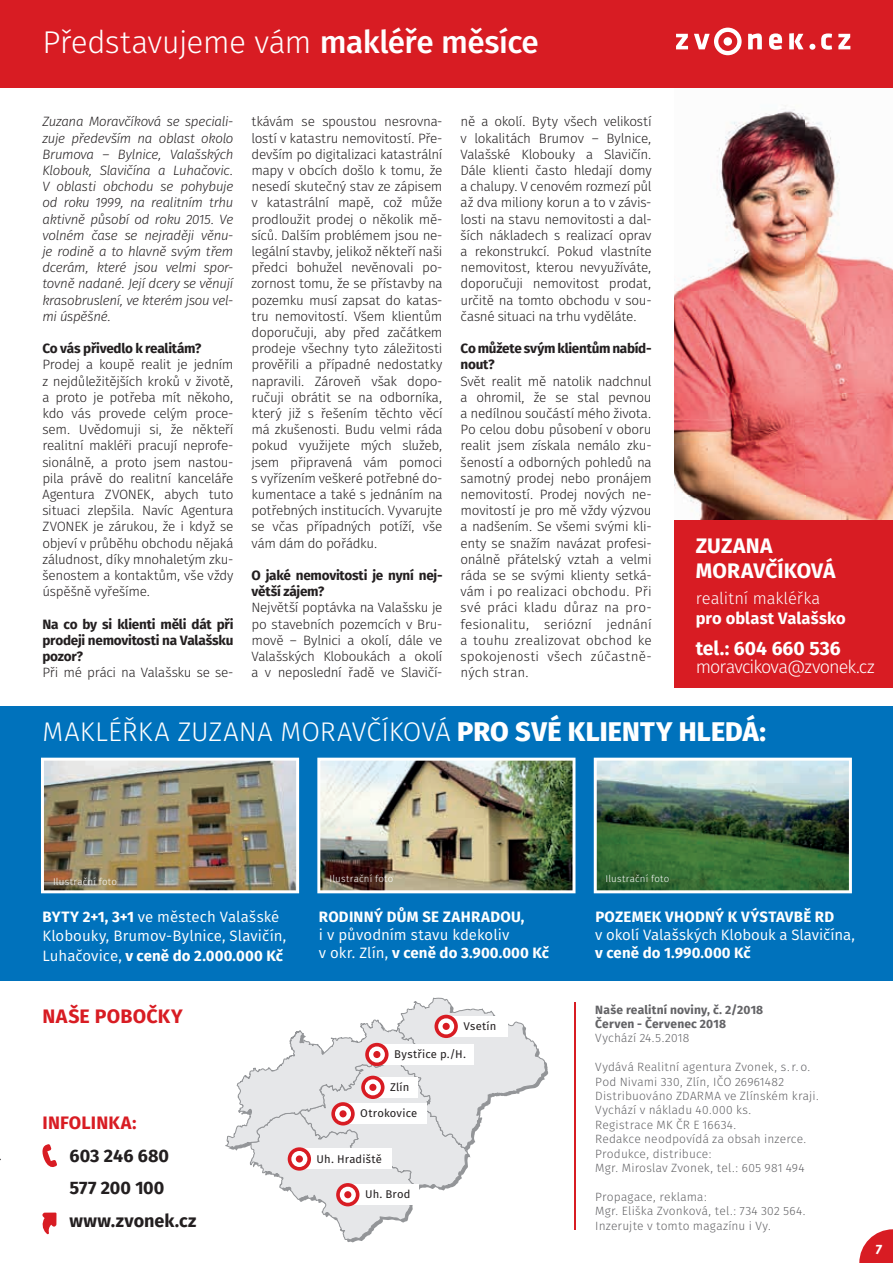
<style>
.page{position:relative;width:893px;height:1263px;background:#fff}
.page>*{position:absolute;margin:0;border:0;box-sizing:border-box;transform-origin:0 0}
.t1{font:31.5px "Fira Sans OT Light";letter-spacing:-.02em;color:#fff}
.t2{font:300 27px "Fira Sans";color:#fff}
.t3{font:700 21px/25.2px "Fira Sans";letter-spacing:.005em;color:#fff}
.t4{font:700 19.5px "Fira Sans OT";letter-spacing:.01em;color:#d81c23}
.t5{font:700 19.35px "Fira Sans";color:#fff}
.t6{font:700 18px/32.4px "Fira Sans OT";color:#231f20}
.t7{font:300 18px "Fira Sans";letter-spacing:-.045em;color:#fff}
.t8{font:700 18px "Fira Sans OT";letter-spacing:.01em;color:#d81c23}
.t9{font:700 16.5px "Fira Sans";letter-spacing:.005em;color:#fff}
.t10{font:300 16.5px "Fira Sans";color:#fff}
.t11{font:15px/19.4px "Fira Sans";color:#fff}
.t12{font:700 15px "Fira Sans";letter-spacing:.02em;color:#fff}
.t13{font:13.5px/16.2px "Fira Sans OT Light";letter-spacing:-.015em;color:#231f20;text-align:justify}
.t14{font:italic 13.5px/16.2px "Fira Sans OT Light";letter-spacing:-.025em;color:#231f20;text-align:justify}
.t15{font:700 13.5px/16.2px "Fira Sans OT";letter-spacing:-.02em;color:#231f20}
.t16{font:italic 700 13.5px "Fira Sans OT";color:#fff}
.t17{font:12px/14.4px "Fira Sans OT Light";letter-spacing:.015em;color:#636366}
.t18{font:700 12px/14.4px "Fira Sans OT";letter-spacing:.015em;color:#636366}
.t19{font:11.25px "Fira Sans OT";letter-spacing:.02em;color:#231f20}
.t20{font:300 9.75px "Fira Sans";letter-spacing:.02em;color:#fff}
.s1{font-family:"Fira Sans OT Medium"}
.s2{font-weight:800}
.s3{font-weight:700}
</style>
<div class="page">
<div style="left:0;top:0;width:893px;height:88px;background:#d81c23"></div>
<hr style="left:574px;top:1002px;width:1px;height:228px;background:#d81c23">
<svg style="left:42px;top:1144px;width:15px;height:23px"></svg>
<svg style="left:42px;top:1212px;width:14px;height:22px"></svg>
<svg style="left:225px;top:997px;width:323px;height:246px"></svg>
<div style="left:443px;top:1023px;width:7px;height:7px;background:#d81c23;border-radius:50%"></div>
<div style="left:789px;top:33px;width:5px;height:16px;background:#fff"></div>
<svg style="left:769px;top:33px;width:13px;height:17px"></svg>
<svg style="left:748px;top:33px;width:14px;height:16px"></svg>
<svg style="left:694px;top:28px;width:48px;height:27px"></svg>
<svg style="left:676px;top:34px;width:12px;height:15px"></svg>
<svg style="left:821px;top:33px;width:11px;height:17px"></svg>
<svg style="left:838px;top:34px;width:12px;height:15px"></svg>
<svg style="left:794px;top:34px;width:21px;height:16px"></svg>
<div style="left:0;top:707px;width:893px;height:274px;background:#0072bc"></div>
<img style="left:41px;top:758px;width:258px;height:135px">
<img style="left:317px;top:758px;width:258px;height:135px">
<img style="left:594px;top:758px;width:258px;height:135px">
<img style="left:674px;top:105px;width:219px;height:415px">
<div style="left:674px;top:520px;width:219px;height:168px;background:#d81c23"></div>
<svg style="left:859px;top:1229px;width:34px;height:34px"></svg>
<h1 class="t1" style="left:42px;top:20px;width:498px">Představujeme vám <span class="s1">makléře měsíce</span></h1>
<p class="t14" style="left:42px;top:114px;width:193px">Zuzana Moravčíková se speciali&shy;zuje především na oblast okolo Brumova – Bylnice, Valašských Klobouk, Slavičína a Luhačovic.<br>V oblasti obchodu se pohybuje od roku 1999, na realitním trhu aktivně působí od roku 2015. Ve volném čase se nejraději věnu&shy;je rodině a to hlavně svým třem dcerám, které jsou velmi spor&shy;tovně nadané. Její dcery se věnují krasobruslení, ve kterém jsou vel&shy;mi úspěšné.</p>
<p class="t15" style="left:42px;top:341px;width:161px">Co vás přivedlo k realitám?</p>
<p class="t13" style="left:42px;top:357px;width:193px">Prodej a koupě realit je jedním z nejdůležitějších kroků v životě, a proto je potřeba mít někoho, kdo vás provede celým proce&shy;sem. Uvědomuji si, že někteří realitní makléři pracují neprofe&shy;sionálně, a proto jsem nastou&shy;pila právě do realitní kanceláře Agentura ZVONEK, abych tuto situaci zlepšila. Navíc Agentura ZVONEK je zárukou, že i když se objeví v průběhu obchodu nějaká záludnost, díky mnohaletým zku&shy;šenostem a kontaktům, vše vždy úspěšně vyřešíme.</p>
<p class="t15" style="left:42px;top:617px;width:193px;text-align:justify">Na co by si klienti měli dát při prodeji nemovitosti na Valašsku pozor?</p>
<p class="t13" style="left:42px;top:665px;width:193px">Při mé práci na Valašsku se se-</p>
<p class="t13" style="left:461px;top:114px;width:193px">ně a okolí. Byty všech velikostí v lokalitách Brumov – Bylnice, Valašské Klobouky a Slavičín.<br>Dále klienti často hledají domy a chalupy. V cenovém rozmezí půl až dva miliony korun a to v závis&shy;losti na stavu nemovitosti a dal&shy;ších nákladech s realizací oprav a rekonstrukcí. Pokud vlastníte nemovitost, kterou nevyužíváte, doporučuji nemovitost prodat, určitě na tomto obchodu v sou&shy;časné situaci na trhu vyděláte.</p>
<p class="t15" style="left:461px;top:341px;width:193px">Co můžete svým klientům nabíd&shy;nout?</p>
<p class="t13" style="left:461px;top:374px;width:193px">Svět realit mě natolik nadchnul a ohromil, že se stal pevnou a nedílnou součástí mého života.<br>Po celou dobu působení v oboru realit jsem získala nemálo zku&shy;šeností a odborných pohledů na samotný prodej nebo pronájem nemovitostí. Prodej nových ne&shy;movitostí je pro mě vždy výzvou a nadšením. Se všemi svými kli&shy;enty se snažím navázat profesi&shy;onálně přátelský vztah a velmi ráda se se svými klienty setká&shy;vám i po realizaci obchodu. Při své práci kladu důraz na pro&shy;fesionalitu, seriózní jednání a touhu zrealizovat obchod ke spokojenosti všech zúčastně&shy;ných stran.</p>
<h2 class="t2" style="left:43px;top:712px;width:725px">MAKLÉŘKA ZUZANA MORAVČÍKOVÁ <span class="s2">PRO SVÉ KLIENTY HLEDÁ:</span></h2>
<p class="t13" style="left:252px;top:114px;width:193px">tkávám se spoustou nesrovna&shy;lostí v katastru nemovitostí. Pře&shy;devším po digitalizaci katastrální mapy v obcích došlo k tomu, že nesedí skutečný stav ze zápisem v katastrální mapě, což může prodloužit prodej o několik mě&shy;síců. Dalším problémem jsou ne&shy;legální stavby, jelikož někteří naši předci bohužel nevěnovali po&shy;zornost tomu, že se přístavby na pozemku musí zapsat do katas&shy;tru nemovitostí. Všem klientům doporučuji, aby před začátkem prodeje všechny tyto záležitosti prověřili a případné nedostatky napravili. Zároveň však dopo&shy;ručuji obrátit se na odborníka, který již s řešením těchto věcí má zkušenosti. Budu velmi ráda pokud využijete mých služeb, jsem připravená vám pomoci s vyřízením veškeré potřebné do&shy;kumentace a také s jednáním na potřebných institucích. Vyvarujte se včas případných potíží, vše vám dám do pořádku.</p>
<p class="t15" style="left:252px;top:568px;width:193px">O jaké nemovitosti je nyní nej&shy;větší zájem?</p>
<p class="t13" style="left:252px;top:600px;width:193px">Největší poptávka na Valašsku je po stavebních pozemcích v Bru&shy;mově – Bylnici a okolí, dále ve Valašských Kloboukách a okolí a v neposlední řadě ve Slavičí-</p>
<h3 class="t3" style="left:696px;top:532px;width:141px">ZUZANA<br>MORAVČÍKOVÁ</h3>
<p class="t10" style="left:696px;top:587px;width:126px">realitní makléřka</p>
<p class="t9" style="left:696px;top:604px;width:151px">pro oblast Valašsko</p>
<h3 class="t5" style="left:696px;top:632px;width:146px">tel.: 604 660 536</h3>
<h3 class="t7" style="left:696px;top:654px;width:181px">moravcikova@zvonek.cz</h3>
<p class="t20" style="left:53px;top:875px;width:65px">Ilustrační foto</p>
<p class="t20" style="left:329px;top:872px;width:65px">Ilustrační foto</p>
<p class="t20" style="left:605px;top:872px;width:65px">Ilustrační foto</p>
<p class="t11" style="left:42px;top:907px;width:245px"><span class="s3">BYTY 2+1, 3+1</span> ve městech Valašské<br>Klobouky, Brumov-Bylnice, Slavičín,<br>Luhačovice, <span class="s3">v ceně do 2.000.000 Kč</span></p>
<p class="t12" style="left:319px;top:904px;width:207px">RODINNÝ DŮM SE ZAHRADOU,</p>
<p class="t11" style="left:319px;top:925px;width:232px;line-height:18px">i v původním stavu kdekoliv<br>v okr. Zlín, <span class="s3">v ceně do 3.900.000 Kč</span></p>
<h3 class="t4" style="left:43px;top:1002px;width:142px">NAŠE POBOČKY</h3>
<h3 class="t8" style="left:43px;top:1110px;width:96px">INFOLINKA:</h3>
<h3 class="t6" style="left:69px;top:1140px;width:129px">603 246 680<br>577 200 100 www.zvonek.cz</h3>
<p class="t19" style="left:463px;top:1018px;width:34px">Vsetín</p>
<p class="t19" style="left:394px;top:1046px;width:73px">Bystřice p./H.</p>
<p class="t19" style="left:390px;top:1079px;width:21px">Zlín</p>
<p class="t19" style="left:360px;top:1105px;width:59px">Otrokovice</p>
<p class="t19" style="left:317px;top:1151px;width:67px">Uh. Hradiště</p>
<p class="t19" style="left:365px;top:1186px;width:47px">Uh. Brod</p>
<p class="t12" style="left:595px;top:904px;width:240px">POZEMEK VHODNÝ K VÝSTAVBĚ RD</p>
<p class="t11" style="left:595px;top:925px;width:261px">v okolí Valašských Klobouk a Slavičína,</p>
<p class="t12" style="left:595px;top:940px;width:157px">v ceně do 1.990.000 Kč</p>
<p class="t18" style="left:595px;top:1003px;width:169px">Naše realitní noviny, č. 2/2018<br>Červen - Červenec 2018</p>
<p class="t17" style="left:595px;top:1032px;width:96px">Vychází 24.5.2018</p>
<p class="t17" style="left:595px;top:1060px;width:225px">Vydává Realitní agentura Zvonek, s. r. o.<br>Pod Nivami 330, Zlín, IČO 26961482<br>Distribuováno ZDARMA ve Zlínském kraji.<br>Vychází v nákladu 40.000 ks.<br>Registrace MK ČR E 16634.<br>Redakce neodpovídá za obsah inzerce.<br>Produkce, distribuce:<br>Mgr. Miroslav Zvonek, tel.: 605 981 494</p>
<p class="t17" style="left:595px;top:1190px;width:212px">Propagace, reklama:<br>Mgr. Eliška Zvonková, tel.: 734 302 564.<br>Inzerujte v tomto magazínu i Vy.</p>
<p class="t16" style="left:876px;top:1240px;width:8px">7</p>
</div>
